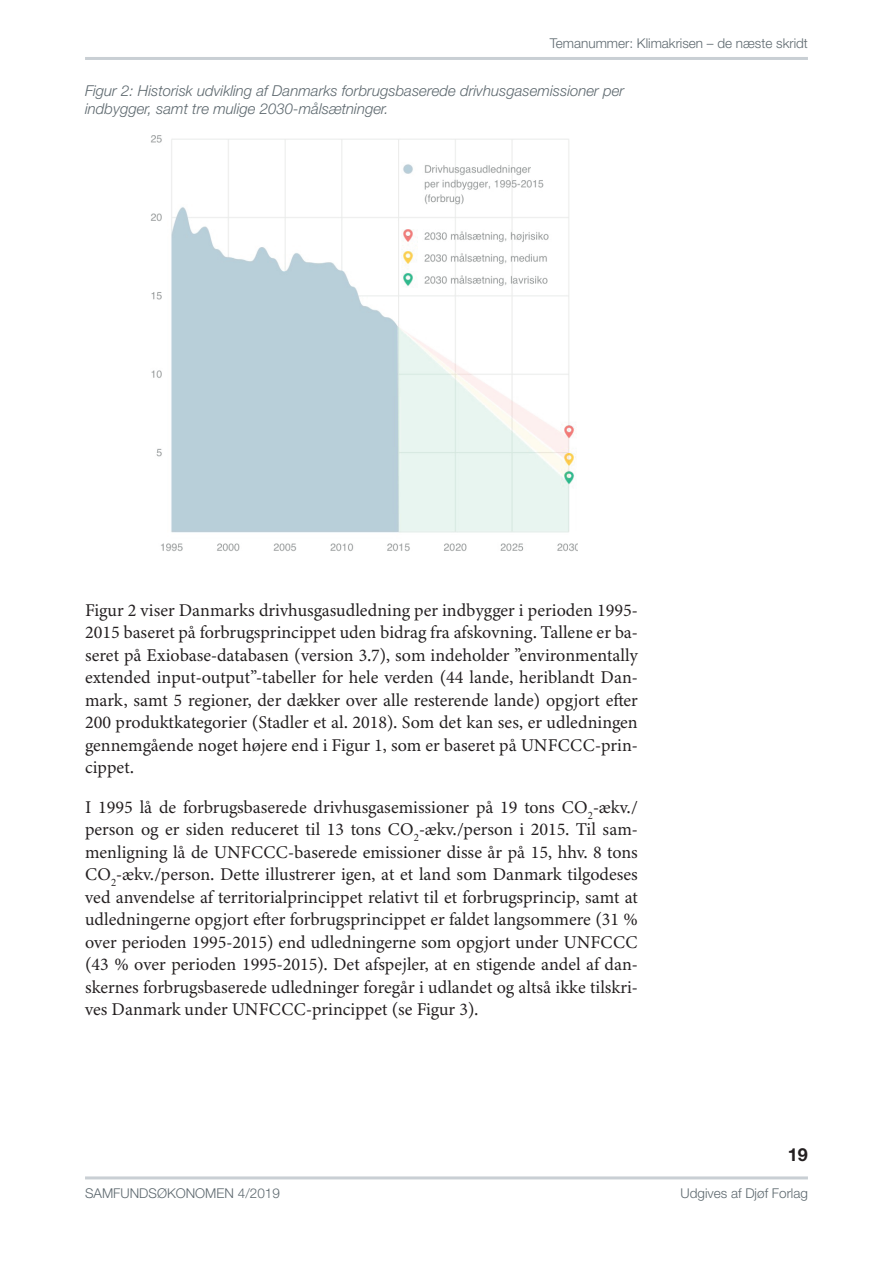
<style>
.page{position:relative;width:893px;height:1263px;background:#fff}
.page>*{position:absolute;margin:0;border:0;box-sizing:border-box;transform-origin:0 0}
.t1{font:18px/22.5px "Minion 3";color:#231f20;text-align:justify}
.t2{font:700 18px "Helvetica Neue LT Std";color:#231f20}
.t3{font:italic 300 15px/18px "Helvetica Neue LT Std";color:#5e696f}
.t4{font:300 13.5px "Helvetica Neue LT Std";color:#5e696f}
</style>
<div class="page">
<hr style="left:85px;top:1176px;width:723px;height:3px;background:#c9cfd4">
<hr style="left:85px;top:57px;width:723px;height:3px;background:#c9cfd4">
<img style="left:150px;top:135px;width:428px;height:417px">
<p class="t4" style="left:550px;top:35px;width:260px">Temanummer: Klimakrisen – de næste skridt</p>
<p class="t3" style="left:85px;top:81px;width:541px">Figur 2: Historisk udvikling af Danmarks forbrugsbaserede drivhusgasemissioner per indbygger, samt tre mulige 2030-målsætninger.</p>
<p class="t1" style="left:85px;top:599px;width:554px">Figur 2 viser Danmarks drivhusgasudledning per indbygger i perioden 1995- 2015 baseret på forbrugsprincippet uden bidrag fra afskovning. Tallene er ba&shy;seret på Exiobase-databasen (version 3.7), som indeholder ”environmentally extended input-output”-tabeller for hele verden (44 lande, heriblandt Dan&shy;mark, samt 5 regioner, der dækker over alle resterende lande) opgjort efter 200 produktkategorier (Stadler et al. 2018). Som det kan ses, er udledningen gennemgående noget højere end i Figur 1, som er baseret på UNFCCC-prin&shy;cippet.</p>
<p class="t1" style="left:85px;top:796px;width:554px">I 1995 lå de forbrugsbaserede drivhusgasemissioner på 19 tons CO<sub>2</sub>-ækv./ person og er siden reduceret til 13 tons CO<sub>2</sub>-ækv./person i 2015. Til sam&shy;menligning lå de UNFCCC-baserede emissioner disse år på 15, hhv. 8 tons CO<sub>2</sub>-ækv./person. Dette illustrerer igen, at et land som Danmark tilgodeses ved anvendelse af territorialprincippet relativt til et forbrugsprincip, samt at udledningerne opgjort efter forbrugsprincippet er faldet langsommere (31 % over perioden 1995-2015) end udledningerne som opgjort under UNFCCC (43 % over perioden 1995-2015). Det afspejler, at en stigende andel af dan&shy;skernes forbrugsbaserede udledninger foregår i udlandet og altså ikke tilskri&shy;ves Danmark under UNFCCC-princippet (se Figur 3).</p>
<p class="t2" style="left:788px;top:1143px;width:22px">19</p>
<p class="t4" style="left:85px;top:1185px;width:196px">SAMFUNDSØKONOMEN 4/2019</p>
<p class="t4" style="left:681px;top:1185px;width:129px">Udgives af Djøf Forlag</p>
</div>
